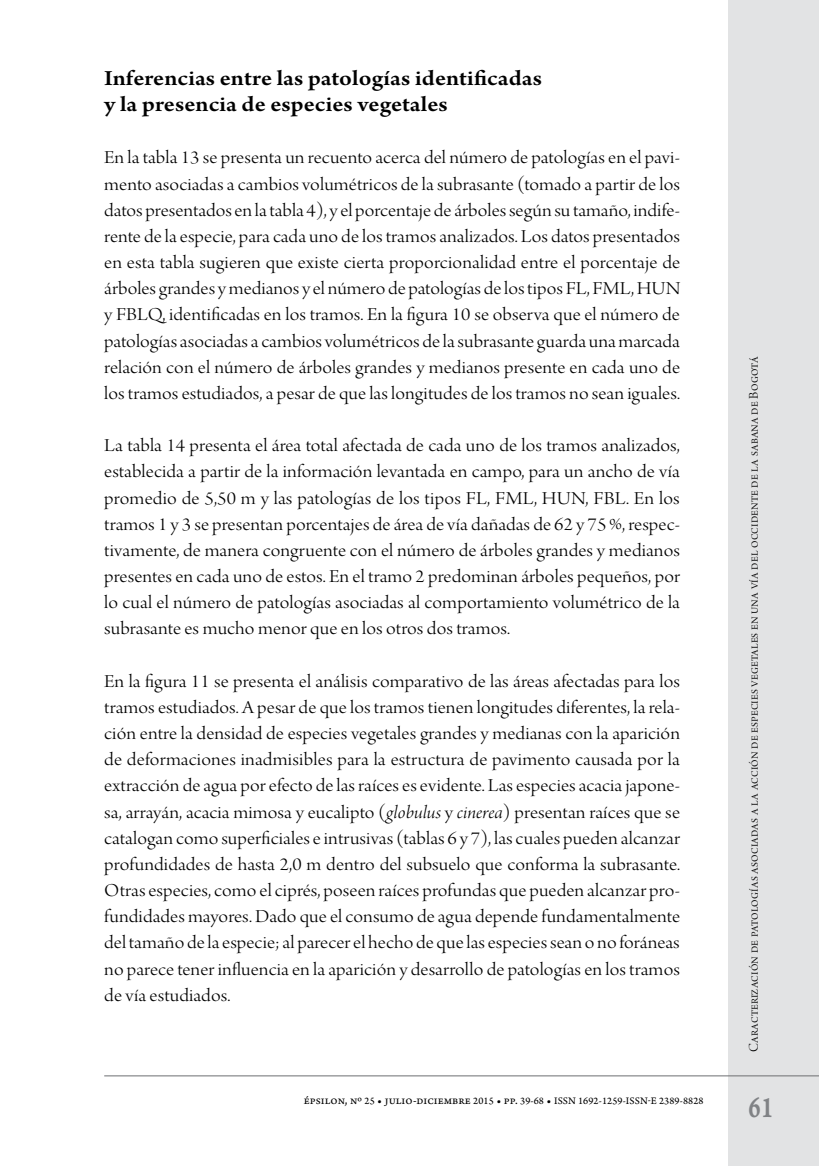
<style>
.page{position:relative;width:819px;height:1166px;background:#fff}
.page>*{position:absolute;margin:0;border:0;box-sizing:border-box;transform-origin:0 0}
.t1{font:31.5px "Arno Pro Smbd Caption";color:#808285;scale:.75 1}
._07Tit_1{font:600 22.75px/26.2px "Arno Pro";letter-spacing:.005em;color:#000;scale:1.1 1}
._01Body{font:19.25px/26.2px "Arno Pro Light Display";letter-spacing:.005em;color:#000;text-align:justify;scale:1.1 1}
.t2{font:14px "Arno Pro Light Display";letter-spacing:.015em;color:#000}
.t3{font:10.5px "Arno Pro Sm Text";letter-spacing:.01em;color:#000}
.s1{font-family:"Arno Pro Light Italic Display"}
.s2{font-size:12.25px}
</style>
<div class="page">
<div style="left:728px;top:0;width:91px;height:1166px;background:#e2e3e4"></div>
<hr style="left:104px;top:1075px;width:715px;height:1px;background:#6d6e71">
<p class="_07Tit_1" style="left:104px;top:66px;width:399px">Inferencias entre las patologías identificadas y la presencia de especies vegetales</p>
<p class="_01Body" style="left:104px;top:146px;width:525px">En la tabla 13 se presenta un recuento acerca del número de patologías en el pavi&shy;mento asociadas a cambios volumétricos de la subrasante (tomado a partir de los datos presentados en la tabla 4), y el porcentaje de árboles según su tamaño, indife&shy;rente de la especie, para cada uno de los tramos analizados. Los datos presentados en esta tabla sugieren que existe cierta proporcionalidad entre el porcentaje de árboles grandes y medianos y el número de patologías de los tipos FL, FML, HUN y FBLQ, identificadas en los tramos. En la figura 10 se observa que el número de patologías asociadas a cambios volumétricos de la subrasante guarda una marcada relación con el número de árboles grandes y medianos presente en cada uno de los tramos estudiados, a pesar de que las longitudes de los tramos no sean iguales.</p>
<p class="_01Body" style="left:104px;top:434px;width:525px">La tabla 14 presenta el área total afectada de cada uno de los tramos analizados, establecida a partir de la información levantada en campo, para un ancho de vía promedio de 5,50 m y las patologías de los tipos FL, FML, HUN, FBL. En los tramos 1 y 3 se presentan porcentajes de área de vía dañadas de 62 y 75%, respec&shy;tivamente, de manera congruente con el número de árboles grandes y medianos presentes en cada uno de estos. En el tramo 2 predominan árboles pequeños, por lo cual el número de patologías asociadas al comportamiento volumétrico de la subrasante es mucho menor que en los otros dos tramos.</p>
<p class="_01Body" style="left:104px;top:669px;width:525px">En la figura 11 se presenta el análisis comparativo de las áreas afectadas para los tramos estudiados. A pesar de que los tramos tienen longitudes diferentes, la rela&shy;ción entre la densidad de especies vegetales grandes y medianas con la aparición de deformaciones inadmisibles para la estructura de pavimento causada por la extracción de agua por efecto de las raíces es evidente. Las especies acacia japone&shy;sa, arrayán, acacia mimosa y eucalipto (<span class="s1">globulus</span> y <span class="s1">cinerea</span>) presentan raíces que se catalogan como superficiales e intrusivas (tablas 6 y 7), las cuales pueden alcanzar profundidades de hasta 2,0 m dentro del subsuelo que conforma la subrasante.<br>Otras especies, como el ciprés, poseen raíces profundas que pueden alcanzar pro&shy;fundidades mayores. Dado que el consumo de agua depende fundamentalmente del tamaño de la especie; al parecer el hecho de que las especies sean o no foráneas no parece tener influencia en la aparición y desarrollo de patologías en los tramos de vía estudiados.</p>
<p class="t3" style="left:304px;top:1094px;width:401px"><span class="s2">épsilon, nº</span> 25 <span class="s2">• julio-diciembre</span> 2015 <span class="s2">• pp.</span> 39-68 <span class="s2">•</span> ISSN 1692-1259-ISSN-E 2389-8828</p>
<p class="t2" style="left:746px;top:1052px;width:697px;rotate:-90deg">Caracterización de patologías asociadas a la acción de especies vegetales en una vía del occidente de la sabana de Bogotá</p>
<h1 class="t1" style="left:748px;top:1088px;width:34px">61</h1>
</div>
